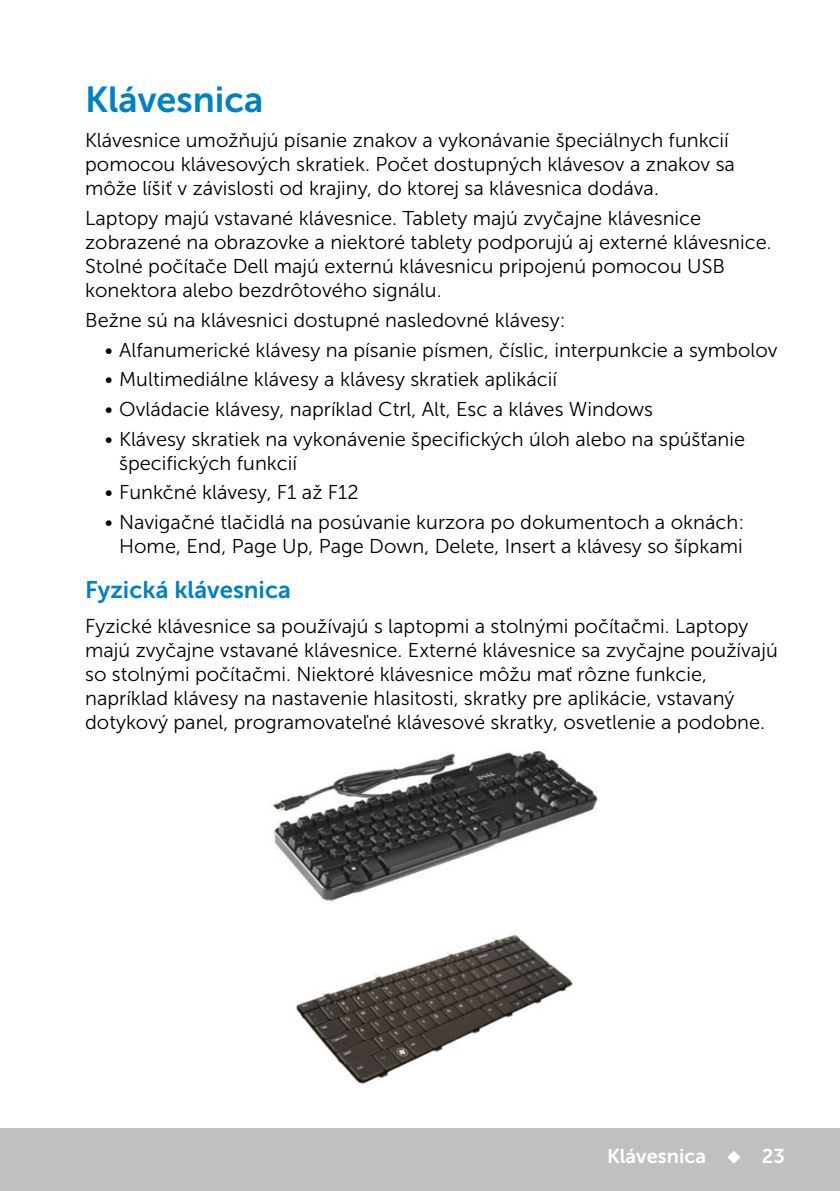
<style>
.page{position:relative;width:840px;height:1191px;background:#fff}
.page>*{position:absolute;margin:0;border:0;box-sizing:border-box;transform-origin:0 0}
.Head1{font:36px "Museo Sans For Dell 700";color:#0081c6}
.Head2{font:24px "Museo Sans For Dell 700";color:#0081c6}
.Paragraph{font:20px/24px "Museo Sans For Dell 300";color:#000}
.t1{font:20px "Museo Sans For Dell 700";color:#fff}
</style>
<div class="page">
<div style="left:0;top:1128px;width:839px;height:63px;background:#bec0c2"></div>
<img style="left:273px;top:750px;width:325px;height:151px">
<img style="left:295px;top:934px;width:278px;height:150px">
<p class="Head1" style="left:85px;top:80px;width:179px">Klávesnica</p>
<p class="Paragraph" style="left:85px;top:129px;width:651px">Klávesnice umožňujú písanie znakov a vykonávanie špeciálnych funkcií pomocou klávesových skratiek. Počet dostupných klávesov a znakov sa môže líšiť v závislosti od krajiny, do ktorej sa klávesnica dodáva.</p>
<p class="Paragraph" style="left:85px;top:206px;width:687px">Laptopy majú vstavané klávesnice. Tablety majú zvyčajne klávesnice zobrazené na obrazovke a niektoré tablety podporujú aj externé klávesnice.<br>Stolné počítače Dell majú externú klávesnicu pripojenú pomocou USB konektora alebo bezdrôtového signálu.</p>
<p class="Paragraph" style="left:85px;top:308px;width:481px">Bežne sú na klávesnici dostupné nasledovné klávesy:</p>
<p class="Paragraph" style="left:105px;top:338px;width:673px">• Alfanumerické klávesy na písanie písmen, číslic, interpunkcie a symbolov</p>
<p class="Paragraph" style="left:105px;top:367px;width:453px">• Multimediálne klávesy a klávesy skratiek aplikácií</p>
<p class="Paragraph" style="left:105px;top:397px;width:549px">• Ovládacie klávesy, napríklad Ctrl, Alt, Esc a kláves Windows</p>
<p class="Paragraph" style="left:119px;top:427px;width:627px;text-indent:-14px">• Klávesy skratiek na vykonávenie špecifických úloh alebo na spúšťanie špecifických funkcií</p>
<p class="Paragraph" style="left:105px;top:480px;width:255px">• Funkčné klávesy, F1 až F12</p>
<p class="Paragraph" style="left:105px;top:510px;width:640px;text-align:right">• Navigačné tlačidlá na posúvanie kurzora po dokumentoch a oknách:<br>Home, End, Page Up, Page Down, Delete, Insert a klávesy so šípkami</p>
<p class="Head2" style="left:85px;top:576px;width:207px">Fyzická klávesnica</p>
<p class="Paragraph" style="left:85px;top:614px;width:693px">Fyzické klávesnice sa používajú s laptopmi a stolnými počítačmi. Laptopy majú zvyčajne vstavané klávesnice. Externé klávesnice sa zvyčajne používajú so stolnými počítačmi. Niektoré klávesnice môžu mať rôzne funkcie, napríklad klávesy na nastavenie hlasitosti, skratky pre aplikácie, vstavaný dotykový panel, programovateľné klávesové skratky, osvetlenie a podobne.</p>
<p class="t1" style="left:606px;top:1144px;width:179px">Klávesnica ◆ 23</p>
</div>
